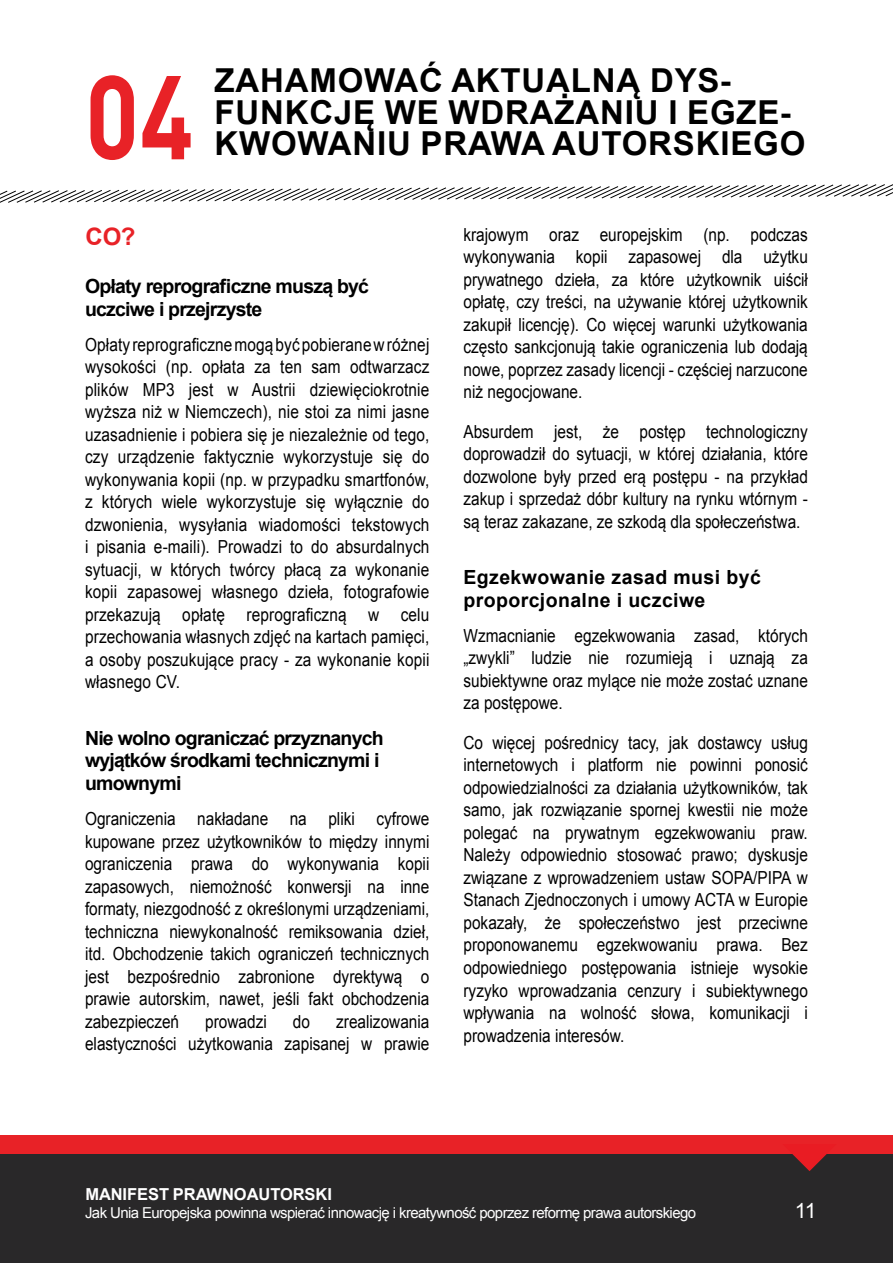
<style>
.page{position:relative;width:893px;height:1263px;background:#fff}
.page>*{position:absolute;margin:0;border:0;box-sizing:border-box;transform-origin:0 0}
.t1{font:700 117px "DIN";color:#e82227;scale:.86 1}
.t2{font:700 33px/31.5px "Arial";letter-spacing:.025em;color:#000}
.t3{font:700 24px "Arial";color:#e82227}
.t4{font:21px "Arial";color:#fff}
.t5{font:700 19.5px/22.5px "Arial";letter-spacing:-.04em;color:#000}
.t6{font:18px/22.5px "Arial";color:#000;text-align:justify;scale:.86 1}
.t7{font:700 16.5px "Arial";letter-spacing:-.005em;color:#fff}
.t8{font:15px "Arial";letter-spacing:-.04em;color:#fff}
</style>
<div class="page">
<div style="left:0;top:1146px;width:893px;height:117px;background:#292829"></div>
<div style="left:0;top:1135px;width:893px;height:18px;background:#e82227"></div>
<svg style="left:782px;top:1153px;width:55px;height:18px"></svg>
<svg style="left:0;top:184px;width:893px;height:19px"></svg>
<h1 class="t1" style="left:85px;top:41px;width:128px">04</h1>
<h2 class="t2" style="left:214px;top:65px;width:578px">Zahamować aktualną dys-<br>f unkcję we wdrażaniu i egze-</h2>
<h2 class="t2" style="left:214px;top:128px;width:25px">kwowaniu</h2>
<h2 class="t2" style="left:421px;top:128px;width:26px">prawa</h2>
<h2 class="t2" style="left:552px;top:128px;width:24px">autorskie</h2>
<h2 class="t2" style="left:753px;top:128px;width:48px">go</h2>
<h3 class="t3" style="left:85px;top:220px;width:52px">CO?</h3>
<p class="t5" style="left:85px;top:275px;width:286px">Opłaty reprograficzne muszą być uczciwe i przejrzyste</p>
<p class="t6" style="left:85px;top:333px;width:402px">Opłaty reprograficzne mogą być pobierane w różnej wysokości (np. opłata za ten sam odtwarzacz plików MP3 jest w Austrii dziewięciokrotnie wyższa niż w N iemczech), nie stoi za nimi jasne uzasadnienie i pobiera się je niezależnie od tego, czy urządzenie faktycznie wykorzystuje się do wykonywania kopii (np. w przypadku smartfonów, z których wiele wykorzystuje się wyłącznie do dzwonienia, wysyłania wiadomości tekstowych i pisania e-maili). Prowadzi to do absurdalnych sytuacji, w których twórcy płacą za wykonanie kopii zapasowej własnego dzieła, fotografowie przekazują opłatę reprograficzną w celu przechowania własnych zdjęć na kartach pamięci, a osoby poszukujące pracy - za wykonanie kopii własnego CV.</p>
<p class="t5" style="left:85px;top:727px;width:300px">Nie wolno ograniczać przyznanych wyjątków środkami technicznymi i umownymi</p>
<p class="t6" style="left:85px;top:807px;width:402px">Ograniczenia nakładane na pliki cyfrowe kupowane przez użytkowników to między innymi ograniczenia prawa do wykonywania kopii zapasowych, niemożność konwersji na inne formaty, niezgodność z określonymi urządzeniami, techniczna niewykonalność remiksowania dzieł, itd. Obchodzenie takich ograniczeń technicznych jest bezpośrednio zabronione dyrektywą o prawie autorskim, nawet, jeśli fakt obchodzenia zabezpieczeń</p>
<p class="t6" style="left:85px;top:1010px;width:402px;text-align:right">zrealizowania<br>elastyczności użytkowania zapisanej w prawie</p>
<p class="t6" style="left:205px;top:1010px;width:73px">prowadzi</p>
<p class="t6" style="left:293px;top:1010px;width:21px">do</p>
<p class="t6" style="left:463px;top:223px;width:402px">krajowym oraz europejskim (np. podczas wykonywania kopii zapasowej dla użytku prywatnego dzieła, za które użytkownik uiścił opłatę, czy treści, na używanie której użytkownik zakupił licencję). Co więcej warunki użytkowania często sankcjonują takie ograniczenia lub dodają nowe, poprzez zasady licencji - częściej narzucone niż negocjowane.</p>
<p class="t6" style="left:463px;top:420px;width:402px">Absurdem jest, że postęp technologiczny doprowadził do sytuacji, w której działania, które dozwolone były przed erą postępu - na przykład zakup i sprzedaż dóbr kultury na rynku wtórnym - są teraz zakazane, ze szkodą dla społeczeństwa.</p>
<p class="t5" style="left:463px;top:566px;width:299px">Egzekwowanie zasad musi być proporcjonalne i uczciwe</p>
<p class="t6" style="left:463px;top:624px;width:402px">Wzmacnianie egzekwowania zasad, których „zwykli” ludzie nie rozumieją i uznają za subiektywne oraz mylące nie może zostać uznane za postępowe.</p>
<p class="t6" style="left:463px;top:731px;width:402px">Co więcej pośrednicy tacy, jak dostawcy usług internetowych i platform nie powinni ponosić odpowiedzialności za działania użytkowników, tak samo, jak rozwiązanie spornej kwestii nie może polegać na prywatnym egzekwowaniu praw.<br>N ależy odpowiednio stosować prawo; dyskusje związane z wprowadzeniem ustaw SOPA/PI PA w Stanach Zjednoczonych i umowy ACTA w Europie pokazały, że społeczeństwo jest przeciwne proponowanemu egzekwowaniu prawa. Bez odpowiedniego postępowania istnieje wysokie ryzyko wprowadzania cenzury i subiektywnego wpływania na wolność słowa, komunikacji i prowadzenia interesów.</p>
<p class="t7" style="left:85px;top:1183px;width:248px">MANIFEST PRAWNOAUTORSKI</p>
<p class="t8" style="left:85px;top:1202px;width:613px">Jak Unia Europejska powinna wspierać innowację i kreatywność poprzez reformę prawa autorskiego</p>
<p class="t4" style="left:795px;top:1196px;width:23px">11</p>
</div>
